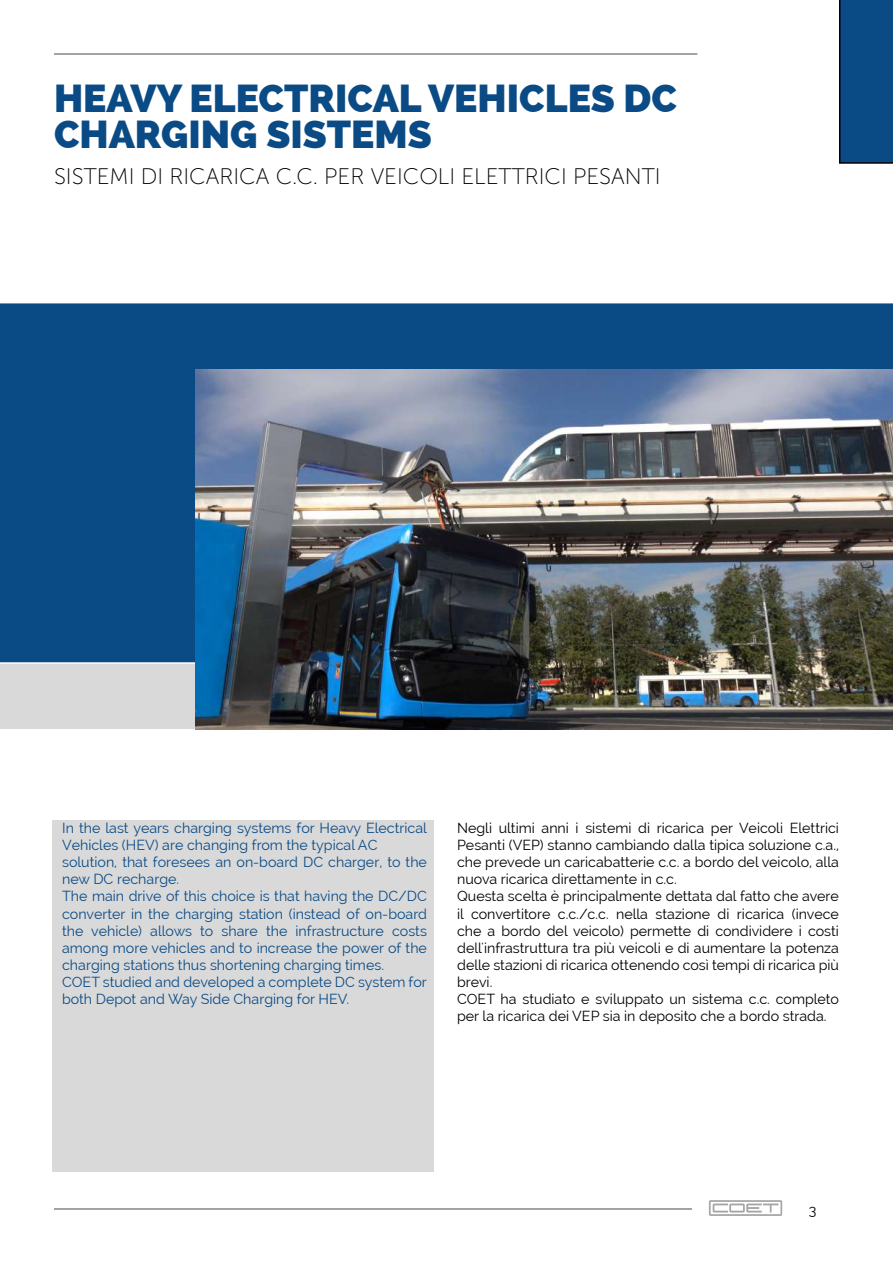
<style>
.page{position:relative;width:893px;height:1263px;background:#fff}
.page>*{position:absolute;margin:0;border:0;box-sizing:border-box;transform-origin:0 0}
.t1{font:800 39px/36px "Raleway";color:#0a4b86}
.t2{font:22.5px "Museo Sans 100";color:#000}
.t3{font:14.25px/17.1px "Raleway";color:#000}
.t4{font:14.25px/17.1px "Raleway";color:#0a4b86}
</style>
<div class="page">
<div style="left:839px;top:0;width:54px;height:164px;background:#0a4b86"></div>
<hr style="left:54px;top:1208px;width:638px;height:2px;background:#868686">
<hr style="left:54px;top:53px;width:643px;height:2px;background:#868686">
<img style="left:709px;top:1200px;width:74px;height:16px">
<div style="left:0;top:462px;width:435px;height:267px;background:#d9d9d9"></div>
<div style="left:0;top:303px;width:893px;height:361px;background:#0a4b86"></div>
<img style="left:195px;top:370px;width:698px;height:359px">
<div style="left:53px;top:820px;width:381px;height:351px;background:#d9d9d9"></div>
<h1 class="t1" style="left:54px;top:81px;width:625px">HEAVY ELECTRICAL VEHICLES DC<br>CHARGING SISTEMS</h1>
<h2 class="t2" style="left:54px;top:164px;width:608px">SISTEMI DI RICARICA C.C. PER VEICOLI ELETTRICI PESANTI</h2>
<p class="t4" style="left:62px;top:819px;width:366px">In the last years charging systems for Heavy Electrical Vehicles (HEV) are changing from the typical AC solution, that foresees an on-board DC charger, to the new DC recharge.<br>The main drive of this choice is that having the DC/DC converter in the charging station (instead of on-board the vehicle) allows to share the infrastructure costs among more vehicles and to increase the power of the charging stations thus shortening charging times.<br>COET studied and developed a complete DC system for both Depot and Way Side Charging for HEV.</p>
<p class="t3" style="left:457px;top:819px;width:383px">Negli ultimi anni i sistemi di ricarica per Veicoli Elettrici Pesanti (VEP) stanno cambiando dalla tipica soluzione c.a., che prevede un caricabatterie c.c. a bordo del veicolo, alla nuova ricarica direttamente in c.c.<br>Questa scelta è principalmente dettata dal fatto che avere il convertitore c.c./c.c. nella stazione di ricarica (invece che a bordo del veicolo) permette di condividere i costi dell'infrastruttura tra più veicoli e di aumentare la potenza delle stazioni di ricarica ottenendo così tempi di ricarica più brevi.<br>COET ha studiato e sviluppato un sistema c.c. completo per la ricarica dei VEP sia in deposito che a bordo strada.</p>
<p class="t3" style="left:809px;top:1202px;width:9px">3</p>
</div>
